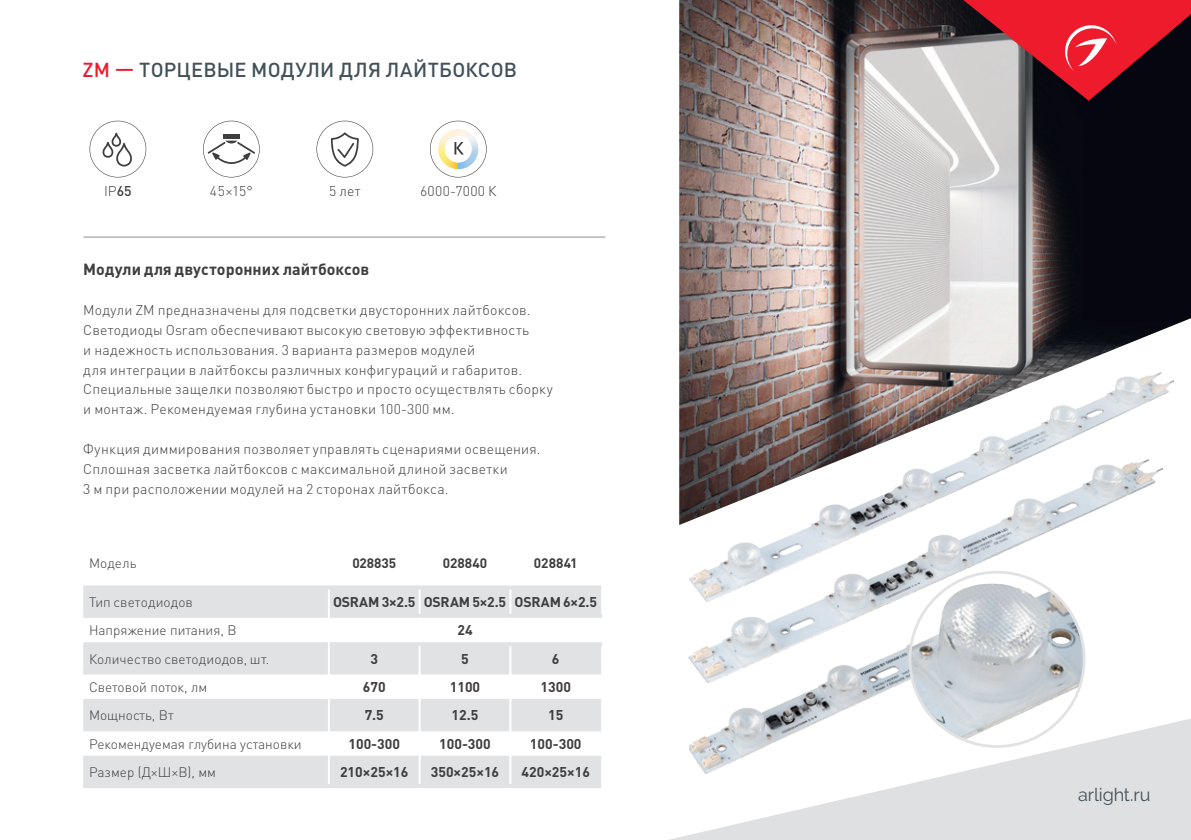
<style>
.page{position:relative;width:1191px;height:840px;background:#fff}
.page>*{position:absolute;margin:0;border:0;box-sizing:border-box;transform-origin:0 0}
.t1{font:500 20px "DIN Pro";letter-spacing:.01em;color:#425159}
.t2{font:18px "Raleway";letter-spacing:-.005em;color:#425159}
.t3{font:700 16px "DIN Pro";letter-spacing:.005em;color:#3e3e3f}
.t4{font:300 14px/19.8px "DIN Pro";letter-spacing:.015em;color:#3e3e3f}
.t5{font:700 14px "DIN Pro";color:#3e3e3f}
.t6{font:300 13.6px "DIN Pro";color:#3e3e3f}
.t7{font:700 13.6px "DIN Pro";color:#3e3e3f}
.s1{color:#ee1b2d}
.s2{font-weight:500}
</style>
<div class="page">
<svg style="left:673px;top:718px;width:518px;height:121px;fill:#dfe0e2"></svg>
<hr style="left:83px;top:236px;width:522px;height:2px;background:#c2c3c6">
<div style="left:83px;top:589px;width:518px;height:194px;background:#e1e2e4"></div>
<svg style="left:83px;top:617px;width:517px;height:24px"></svg>
<svg style="left:83px;top:674px;width:518px;height:81px"></svg>
<div style="left:420px;top:702px;width:181px;height:25px;background:#e1e2e4"></div>
<hr style="left:83px;top:613px;width:245px;height:4px;background:#e1e2e4">
<hr style="left:330px;top:613px;width:89px;height:4px;background:#e1e2e4">
<hr style="left:419px;top:613px;width:91px;height:4px;background:#e1e2e4">
<hr style="left:510px;top:613px;width:92px;height:4px;background:#e1e2e4">
<svg style="left:83px;top:698px;width:245px;height:4px"></svg>
<svg style="left:330px;top:698px;width:88px;height:4px"></svg>
<svg style="left:420px;top:698px;width:89px;height:4px"></svg>
<svg style="left:511px;top:698px;width:90px;height:4px"></svg>
<hr style="left:83px;top:783px;width:246px;height:4px;background:#e1e2e4">
<hr style="left:329px;top:783px;width:90px;height:4px;background:#e1e2e4">
<hr style="left:419px;top:783px;width:91px;height:4px;background:#e1e2e4">
<hr style="left:510px;top:783px;width:91px;height:4px;background:#e1e2e4">
<hr style="left:83px;top:670px;width:245px;height:4px;background:#e1e2e4">
<hr style="left:330px;top:670px;width:88px;height:4px;background:#e1e2e4">
<hr style="left:420px;top:670px;width:89px;height:4px;background:#e1e2e4">
<hr style="left:511px;top:670px;width:90px;height:4px;background:#e1e2e4">
<hr style="left:83px;top:727px;width:245px;height:4px;background:#e1e2e4">
<hr style="left:330px;top:727px;width:88px;height:4px;background:#e1e2e4">
<hr style="left:420px;top:727px;width:89px;height:4px;background:#e1e2e4">
<hr style="left:511px;top:727px;width:90px;height:4px;background:#e1e2e4">
<svg style="left:83px;top:755px;width:245px;height:4px"></svg>
<svg style="left:330px;top:755px;width:88px;height:4px"></svg>
<svg style="left:420px;top:755px;width:89px;height:4px"></svg>
<svg style="left:511px;top:755px;width:90px;height:4px"></svg>
<hr style="left:329px;top:585px;width:90px;height:4px;background:#e1e2e4">
<hr style="left:419px;top:585px;width:91px;height:4px;background:#e1e2e4">
<hr style="left:510px;top:585px;width:91px;height:4px;background:#e1e2e4">
<svg style="left:83px;top:641px;width:245px;height:4px"></svg>
<svg style="left:330px;top:641px;width:89px;height:4px"></svg>
<svg style="left:419px;top:641px;width:91px;height:4px"></svg>
<svg style="left:510px;top:641px;width:92px;height:4px"></svg>
<hr style="left:328px;top:589px;width:2px;height:26px;background:#fff">
<hr style="left:418px;top:589px;width:2px;height:24px;background:#fff">
<hr style="left:509px;top:589px;width:2px;height:24px;background:#fff">
<hr style="left:328px;top:615px;width:2px;height:28px;background:#fff">
<hr style="left:328px;top:643px;width:2px;height:29px;background:#fff">
<hr style="left:418px;top:645px;width:2px;height:27px;background:#fff">
<hr style="left:328px;top:672px;width:2px;height:28px;background:#fff">
<hr style="left:418px;top:672px;width:2px;height:28px;background:#fff">
<hr style="left:328px;top:700px;width:2px;height:29px;background:#fff">
<hr style="left:418px;top:700px;width:2px;height:29px;background:#fff">
<hr style="left:328px;top:729px;width:2px;height:28px;background:#fff">
<hr style="left:418px;top:729px;width:2px;height:28px;background:#fff">
<hr style="left:328px;top:757px;width:2px;height:26px;background:#fff">
<hr style="left:418px;top:757px;width:2px;height:26px;background:#fff">
<hr style="left:600px;top:617px;width:2px;height:24px;background:#fff">
<hr style="left:509px;top:645px;width:2px;height:27px;background:#fff">
<hr style="left:509px;top:672px;width:2px;height:28px;background:#fff">
<hr style="left:509px;top:700px;width:2px;height:29px;background:#fff">
<hr style="left:509px;top:729px;width:2px;height:28px;background:#fff">
<hr style="left:509px;top:757px;width:2px;height:26px;background:#fff">
<hr style="left:83px;top:585px;width:246px;height:4px;background:#e1e2e4">
<svg style="left:90px;top:121px;width:56px;height:56px"></svg>
<svg style="left:316px;top:121px;width:57px;height:56px"></svg>
<svg style="left:203px;top:121px;width:57px;height:56px"></svg>
<svg style="left:430px;top:121px;width:56px;height:56px"></svg>
<img style="left:689px;top:682px;width:301px;height:90px">
<img style="left:688px;top:600px;width:398px;height:82px">
<img style="left:689px;top:524px;width:376px;height:76px">
<img style="left:679px;top:0;width:512px;height:524px">
<svg style="left:963px;top:0;width:228px;height:101px;background:#a23642"></svg>
<svg style="left:910px;top:572px;width:174px;height:174px"></svg>
<img style="left:910px;top:583px;width:174px;height:155px">
<h1 class="t1" style="left:82px;top:56px;width:436px"><span class="s1">ZM —</span> ТОРЦЕВЫЕ МОДУЛИ ДЛЯ ЛАЙТБОКСОВ</h1>
<p class="t4" style="left:104px;top:180px;width:29px">IP<span class="s2">65</span></p>
<p class="t4" style="left:210px;top:180px;width:45px">45×15°</p>
<p class="t4" style="left:329px;top:180px;width:33px">5 лет</p>
<p class="t4" style="left:420px;top:180px;width:78px">6000-7000 К</p>
<p class="t3" style="left:83px;top:258px;width:287px">Модули для двусторонних лайтбоксов</p>
<p class="t4" style="left:83px;top:299px;width:471px">Модули ZM предназначены для подсветки двусторонних лайтбоксов.<br>Светодиоды Osram обеспечивают высокую световую эффективность<br>и надежность использования. 3 варианта размеров модулей<br>для интеграции в лайтбоксы различных конфигураций и габаритов.<br>Специальные защелки позволяют быстро и просто осуществлять сборку и монтаж. Рекомендуемая глубина установки 100-300 мм.</p>
<p class="t4" style="left:83px;top:438px;width:459px">Функция диммирования позволяет управлять сценариями освещения.<br>Сплошная засветка лайтбоксов с максимальной длиной засветки<br>3 м при расположении модулей на 2 сторонах лайтбокса.</p>
<p class="t6" style="left:89px;top:554px;width:49px">Модель</p>
<p class="t7" style="left:352px;top:554px;width:45px">028835</p>
<p class="t7" style="left:443px;top:554px;width:46px">028840</p>
<p class="t7" style="left:534px;top:554px;width:45px">028841</p>
<p class="t6" style="left:89px;top:592px;width:105px">Тип светодиодов</p>
<p class="t5" style="left:333px;top:592px;width:265px">OSRAM 3×2.5 OSRAM 5×2.5 OSRAM 6×2.5</p>
<p class="t6" style="left:89px;top:620px;width:149px">Напряжение питания, В</p>
<p class="t5" style="left:457px;top:620px;width:17px">24</p>
<p class="t6" style="left:89px;top:649px;width:182px">Количество светодиодов, шт.</p>
<p class="t5" style="left:370px;top:648px;width:9px">3</p>
<p class="t5" style="left:461px;top:648px;width:9px">5</p>
<p class="t5" style="left:552px;top:648px;width:9px">6</p>
<p class="t6" style="left:89px;top:677px;width:120px">Световой поток, лм</p>
<p class="t5" style="left:363px;top:677px;width:24px">670</p>
<p class="t5" style="left:450px;top:677px;width:32px">1100</p>
<p class="t5" style="left:540px;top:677px;width:32px">1300</p>
<p class="t6" style="left:89px;top:705px;width:86px">Мощность, Вт</p>
<p class="t5" style="left:365px;top:705px;width:21px">7.5</p>
<p class="t5" style="left:451px;top:705px;width:28px">12.5</p>
<p class="t5" style="left:548px;top:705px;width:17px">15</p>
<p class="t6" style="left:89px;top:734px;width:214px">Рекомендуемая глубина установки</p>
<p class="t5" style="left:348px;top:733px;width:53px">100-300</p>
<p class="t5" style="left:439px;top:733px;width:53px">100-300</p>
<p class="t5" style="left:530px;top:733px;width:53px">100-300</p>
<p class="t6" style="left:89px;top:762px;width:129px">Размер (Д×Ш×В), мм</p>
<p class="t5" style="left:340px;top:762px;width:70px">210×25×16</p>
<p class="t5" style="left:431px;top:762px;width:70px">350×25×16</p>
<p class="t5" style="left:521px;top:762px;width:70px">420×25×16</p>
<p class="t2" style="left:1078px;top:783px;width:74px">arlight.ru</p>
</div>
